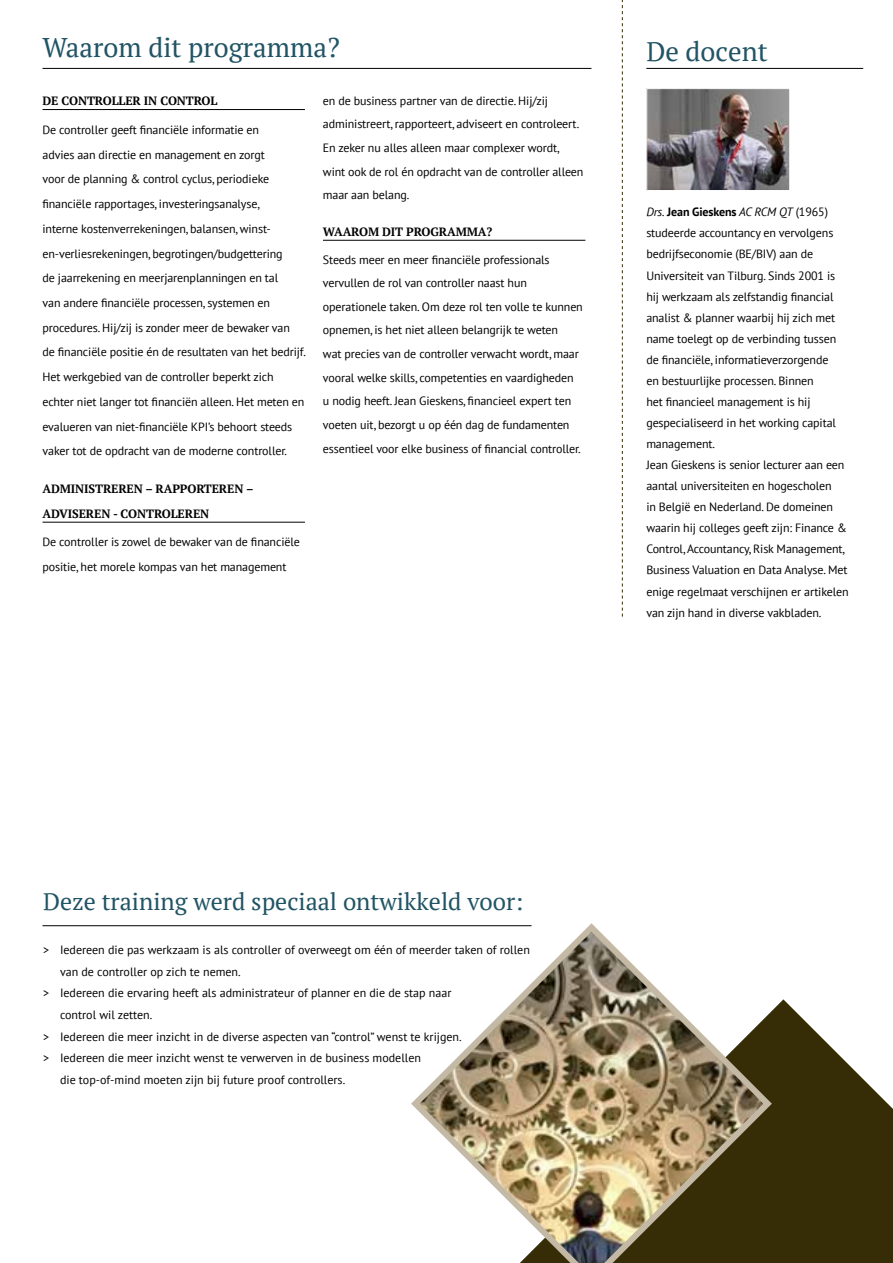
<style>
.page{position:relative;width:893px;height:1263px;background:#fff}
.page>*{position:absolute;margin:0;border:0;box-sizing:border-box;transform-origin:0 0}
.t1{font:27px "PT Serif";color:#215464}
.t2{font:24px "PT Serif";color:#215464}
.t3{font:12px/21px "PT Sans";letter-spacing:-.01em;color:#000}
.t4{font:700 12px/24.8px "PT Serif";letter-spacing:-.01em;color:#000}
.s1{font-style:italic}
.s2{font-weight:700}
</style>
<div class="page">
<svg style="left:776px;top:999px;width:117px;height:264px;fill:#362c06"></svg>
<hr style="left:43px;top:68px;width:548px;height:1px;background:#000">
<hr style="left:646px;top:68px;width:217px;height:1px;background:#000">
<svg style="left:622px;top:0;width:1px;height:617px"></svg>
<hr style="left:43px;top:925px;width:488px;height:1px;background:#000">
<img style="left:407px;top:923px;width:369px;height:340px">
<hr style="left:43px;top:109px;width:262px;height:1px;background:#000">
<hr style="left:43px;top:522px;width:262px;height:1px;background:#000">
<hr style="left:323px;top:240px;width:262px;height:1px;background:#000">
<img style="left:648px;top:90px;width:140px;height:99px">
<div style="left:646px;top:88px;width:144px;height:103px;border:1px solid #fff"></div>
<h1 class="t1" style="left:43px;top:30px;width:299px">Waarom dit programma?</h1>
<h1 class="t1" style="left:646px;top:34px;width:123px">De docent</h1>
<p class="t4" style="left:43px;top:88px;width:177px">DE CONTROLLER IN CONTROL</p>
<p class="t3" style="left:43px;top:117px;width:265px;line-height:24.8px">De controller geeft financiële informatie en<br>advies aan directie en management en zorgt<br>voor de planning &amp; control cyclus, periodieke financiële rapportages, investeringsanalyse,<br>interne kostenverrekeningen, balansen, winst&shy;en-verliesrekeningen, begrotingen/budgettering<br>de jaarrekening en meerjarenplanningen en tal<br>van andere financiële processen, systemen en procedures. Hij/zij is zonder meer de bewaker van<br>de financiële positie én de resultaten van het bedrijf.<br>Het werkgebied van de controller beperkt zich echter niet langer tot financiën alleen. Het meten en evalueren van niet-financiële KPI’s behoort steeds vaker tot de opdracht van de moderne controller.</p>
<p class="t4" style="left:43px;top:476px;width:213px">ADMINISTREREN – RAPPORTEREN –<br>ADVISEREN - CONTROLEREN</p>
<p class="t3" style="left:43px;top:530px;width:259px;line-height:24.8px">De controller is zowel de bewaker van de financiële positie, het morele kompas van het management</p>
<p class="t3" style="left:323px;top:88px;width:262px;line-height:23.7px">en de business partner van de directie. Hij/zij administreert, rapporteert, adviseert en controleert.<br>En zeker nu alles alleen maar complexer wordt, wint ook de rol én opdracht van de controller alleen maar aan belang.</p>
<p class="t4" style="left:323px;top:219px;width:171px">WAAROM DIT PROGRAMMA?</p>
<p class="t3" style="left:323px;top:247px;width:261px;line-height:23.7px">Steeds meer en meer financiële professionals vervullen de rol van controller naast hun operationele taken. Om deze rol ten volle te kunnen opnemen, is het niet alleen belangrijk te weten<br>wat precies van de controller verwacht wordt, maar vooral welke skills, competenties en vaardigheden u nodig heeft. Jean Gieskens, financieel expert ten voeten uit, bezorgt u op één dag de fundamenten essentieel voor elke business of financial controller.</p>
<p class="t3" style="left:646px;top:201px;width:204px"><span class="s1">Drs.</span> <span class="s2">Jean Gieskens</span> <span class="s1">AC RCM QT</span> (1965) studeerde accountancy en vervolgens bedrijfseconomie (BE/BIV) aan de Universiteit van Tilburg. Sinds 2001 is hij werkzaam als zelfstandig financial analist &amp; planner waarbij hij zich met name toelegt op de verbinding tussen de financiële, informatieverzorgende<br>en bestuurlijke processen. Binnen<br>het financieel management is hij gespecialiseerd in het working capital management.<br>Jean Gieskens is senior lecturer aan een aantal universiteiten en hogescholen<br>in België en Nederland. De domeinen waarin hij colleges geeft zijn: Finance &amp; Control, Accountancy, Risk Management, Business Valuation en Data Analyse. Met enige regelmaat verschijnen er artikelen van zijn hand in diverse vakbladen.</p>
<h2 class="t2" style="left:43px;top:886px;width:482px">Deze training werd speciaal ontwikkeld voor:</h2>
<p class="t3" style="left:43px;top:939px;width:488px">&gt; Iedereen die pas werkzaam is als controller of overweegt om één of meerder taken of rollen</p>
<p class="t3" style="left:60px;top:960px;width:182px">van de controller op zich te nemen.</p>
<p class="t3" style="left:43px;top:982px;width:410px">&gt; Iedereen die ervaring heeft als administrateur of planner en die de stap naar</p>
<p class="t3" style="left:60px;top:1004px;width:94px">control wil zetten.</p>
<p class="t3" style="left:43px;top:1026px;width:420px">&gt; Iedereen die meer inzicht in de diverse aspecten van “control” wenst te krijgen.</p>
<p class="t3" style="left:43px;top:1047px;width:379px">&gt; Iedereen die meer inzicht wenst te verwerven in de business modellen</p>
<p class="t3" style="left:60px;top:1069px;width:287px">die top-of-mind moeten zijn bij future proof controllers.</p>
</div>
